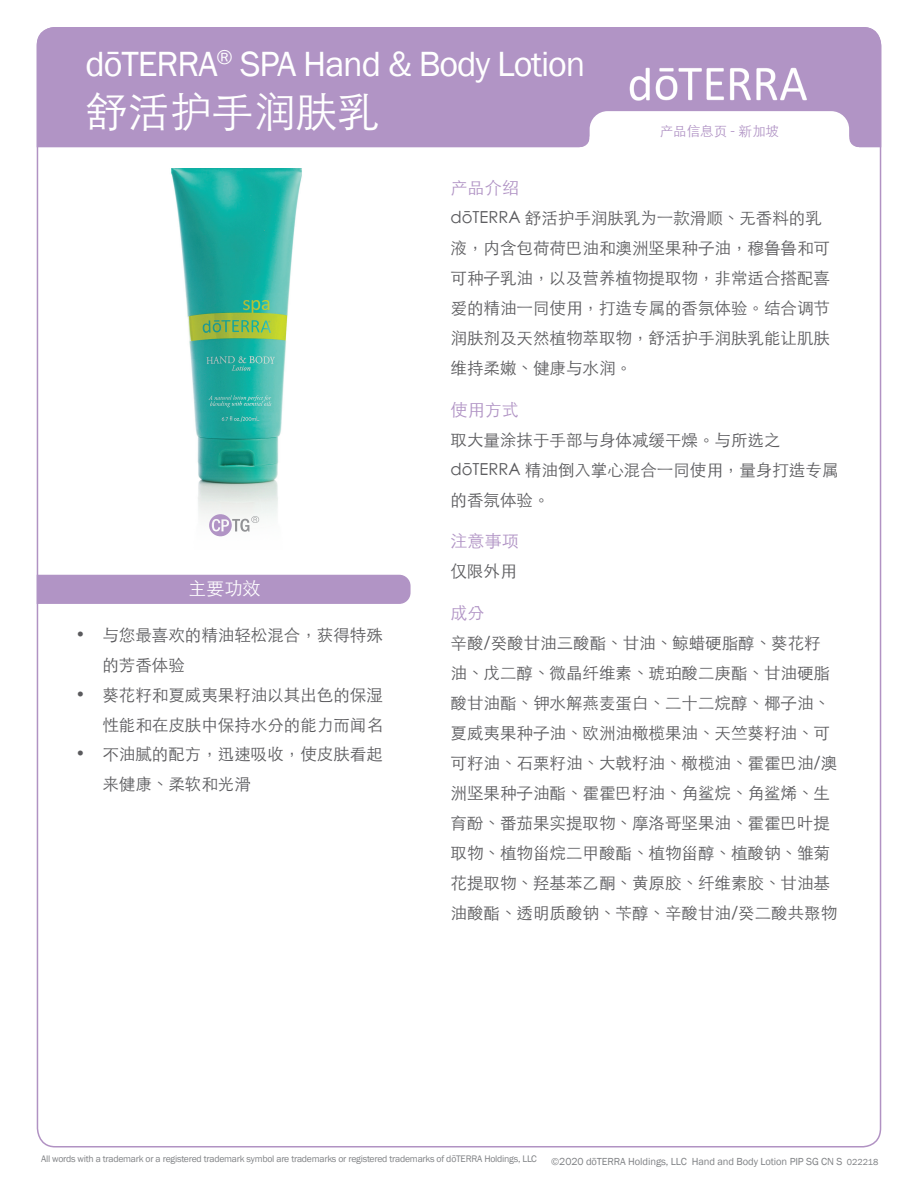
<style>
.page{position:relative;width:918px;height:1188px;background:#fff}
.page>*{position:absolute;margin:0;border:0;box-sizing:border-box;transform-origin:0 0}
.t1{font:300 42px "ST Heiti TC";color:#fff}
.t2{font:36px "Franklin Gothic";letter-spacing:-.03em;color:#fff}
.t3{font:300 18px "ST Heiti TC";color:#fff}
.t4{font:300 17.1px "ST Heiti TC";color:#b194c5}
.t5{font:300 16.5px/30px "ST Heiti TC";color:#5a5a5d}
.t6{font:300 13.5px "ST Heiti TC";color:#b194c5}
.t7{font:10.5px "Franklin Gothic";letter-spacing:-.01em;color:#808285}
.t8{font:9.75px "Franklin Gothic";letter-spacing:-.025em;color:#808285}
.s1{font-size:9px}
</style>
<div class="page">
<div style="left:37px;top:27px;width:844px;height:120px;background:#b194c5"></div>
<img style="left:618px;top:64px;width:201px;height:41px">
<svg style="left:36px;top:574px;width:375px;height:31px;background:#b69ac8"></svg>
<svg style="left:580px;top:111px;width:279px;height:37px"></svg>
<img style="left:171px;top:168px;width:131px;height:369px">
<svg style="left:209px;top:514px;width:50px;height:22px"></svg>
<h2 class="t2" style="left:85px;top:42px;width:501px">dōTERRA<sup>®</sup> SPA Hand &amp; Body Lotion</h2>
<h1 class="t1" style="left:86px;top:75px;width:295px">舒活护手润肤乳</h1>
<p class="t6" style="left:660px;top:120px;width:121px">产品信息页 - 新加坡</p>
<p class="t3" style="left:188px;top:573px;width:73px">主要功效</p>
<p class="t5" style="left:102px;top:618px;width:282px;text-indent:-27px">• 与您最喜欢的精油轻松混合，获得特殊的芳香体验</p>
<p class="t5" style="left:75px;top:678px;width:309px;text-align:right">• 葵花籽和夏威夷果籽油以其出色的保湿性能和在皮肤中保持水分的能力而闻名</p>
<p class="t5" style="left:102px;top:738px;width:282px;text-indent:-27px">• 不油腻的配方，迅速吸收，使皮肤看起来健康、柔软和光滑</p>
<p class="t4" style="left:451px;top:173px;width:70px">产品介绍</p>
<p class="t5" style="left:451px;top:201px;width:381px">dōTERRA 舒活护手润肤乳为一款滑顺、无香料的乳液，内含包荷荷巴油和澳洲坚果种子油，穆鲁鲁和可可种子乳油，以及营养植物提取物，非常适合搭配喜爱的精油一同使用，打造专属的香氛体验。结合调节润肤剂及天然植物萃取物，舒活护手润肤乳能让肌肤维持柔嫩、健康与水润。</p>
<p class="t4" style="left:451px;top:395px;width:70px">使用方式</p>
<p class="t5" style="left:451px;top:423px;width:389px">取大量涂抹于手部与身体减缓干燥。与所选之dōTERRA 精油倒入掌心混合一同使用，量身打造专属的香氛体验。</p>
<p class="t4" style="left:451px;top:526px;width:70px">注意事项</p>
<p class="t5" style="left:451px;top:554px;width:67px">仅限外用</p>
<p class="t4" style="left:451px;top:598px;width:36px">成分</p>
<p class="t5" style="left:451px;top:626px;width:388px">辛酸/癸酸甘油三酸酯、甘油、鲸蜡硬脂醇、葵花籽油、戊二醇、微晶纤维素、琥珀酸二庚酯、甘油硬脂酸甘油酯、钾水解燕麦蛋白、二十二烷醇、椰子油、夏威夷果种子油、欧洲油橄榄果油、天竺葵籽油、可可籽油、石栗籽油、大戟籽油、橄榄油、霍霍巴油/澳洲坚果种子油酯、霍霍巴籽油、角鲨烷、角鲨烯、生育酚、番茄果实提取物、摩洛哥坚果油、霍霍巴叶提取物、植物甾烷二甲酸酯、植物甾醇、植酸钠、雏菊花提取物、羟基苯乙酮、黄原胶、纤维素胶、甘油基油酸酯、透明质酸钠、苄醇、辛酸甘油/癸二酸共聚物</p>
<p class="t8" style="left:41px;top:1153px;width:497px">All words with a trademark or a registered trademark symbol are trademarks or registered trademarks of dōTERRA Holdings, LLC</p>
<p class="t7" style="left:551px;top:1155px;width:328px">©2020 dōTERRA Holdings, LLC Hand and Body Lotion PIP SG CN S <span class="s1">022218</span></p>
</div>
